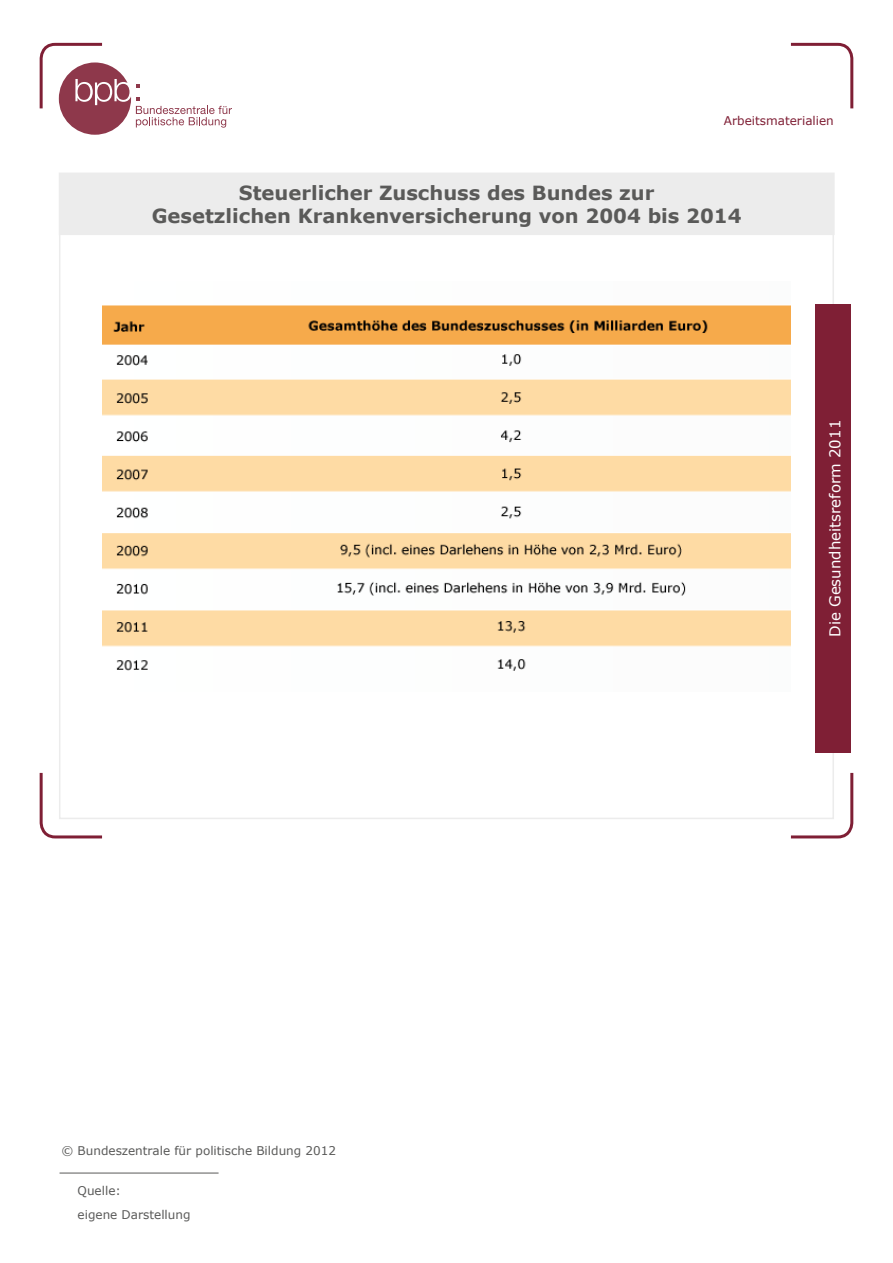
<style>
.page{position:relative;width:893px;height:1263px;background:#fff}
.page>*{position:absolute;margin:0;border:0;box-sizing:border-box;transform-origin:0 0}
.t1{font:700 19.5px/23.4px "Verdana";color:#5a5a59;text-align:center}
.t2{font:15px "Verdana";color:#fff}
.t3{font:12px "Verdana";color:#5a5a59}
.t4{font:12px "Verdana";color:#7f1f35}
</style>
<div class="page">
<svg style="left:39px;top:772px;width:64px;height:67px"></svg>
<svg style="left:790px;top:772px;width:64px;height:67px"></svg>
<svg style="left:790px;top:42px;width:64px;height:67px"></svg>
<hr style="left:60px;top:1173px;width:159px;height:1px;background:#5a5a59">
<div style="left:60px;top:173px;width:773px;height:61px;background:#ececec"></div>
<div style="left:815px;top:304px;width:36px;height:449px;background:#7f1f35"></div>
<svg style="left:39px;top:42px;width:193px;height:93px"></svg>
<div style="left:102px;top:282px;width:689px;height:493px;background:#fff"></div>
<img style="left:102px;top:305px;width:689px;height:366px">
<div style="left:59px;top:173px;width:776px;height:62px;border:2px solid #ececec"></div>
<p class="t4" style="left:724px;top:113px;width:111px">Arbeitsmaterialien</p>
<p class="t1" style="left:152px;top:180px;width:591px">Steuerlicher Zuschuss des Bundes zur<br>Gesetzlichen Krankenversicherung von 2004 bis 2014</p>
<p class="t2" style="left:825px;top:637px;width:219px;rotate:-90deg">Die Gesundheitsreform 2011</p>
<p class="t3" style="left:61px;top:1142px;width:276px">© Bundeszentrale für politische Bildung 2012</p>
<p class="t3" style="left:78px;top:1182px;width:45px">Quelle:</p>
<p class="t3" style="left:78px;top:1207px;width:115px">eigene Darstellung</p>
</div>
